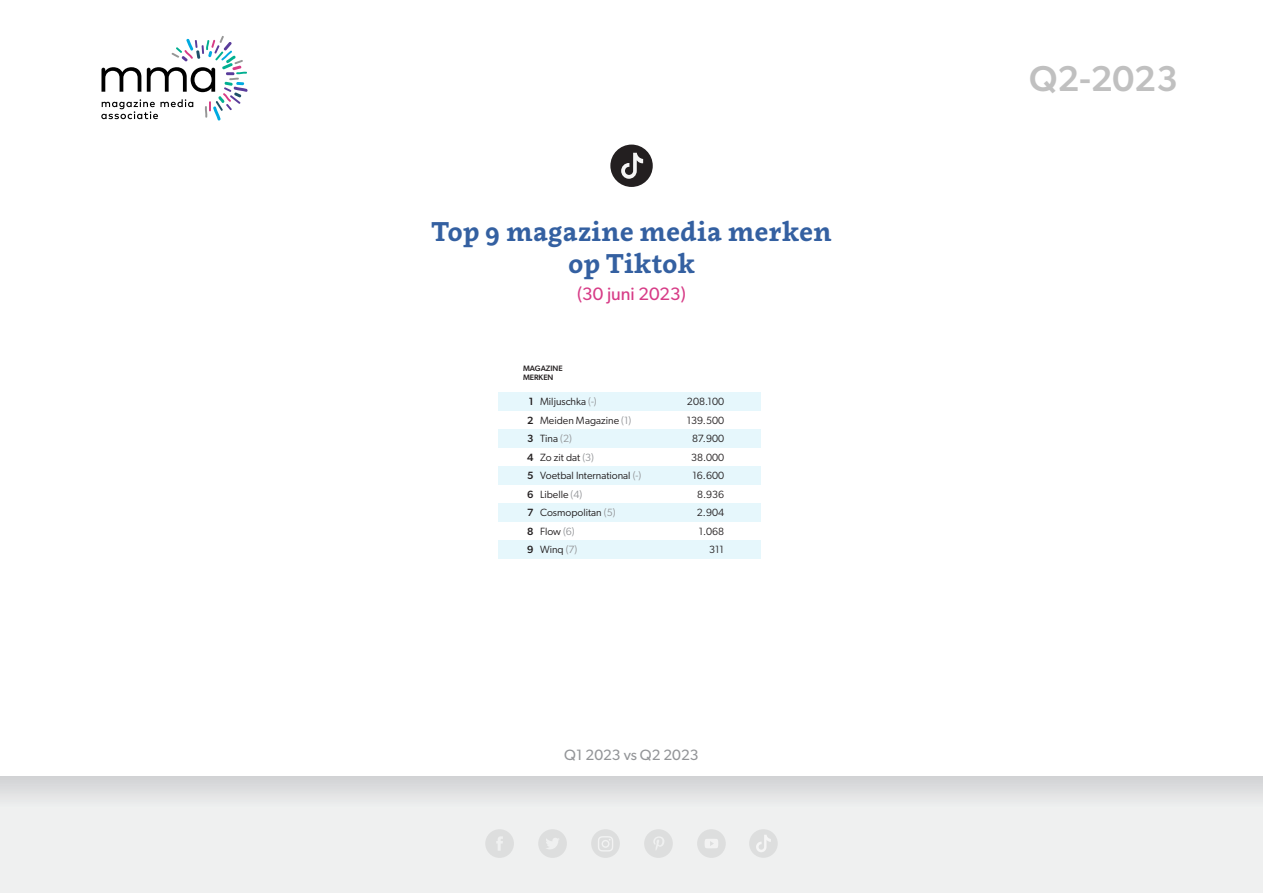
<style>
.page{position:relative;width:1263px;height:893px;background:#fff}
.page>*{position:absolute;margin:0;border:0;box-sizing:border-box;transform-origin:0 0}
.t1{font:500 36px "Gibson";color:#c0c0c0}
.kop1{font:700 27px/32.4px "Clavo";color:#3460a1;text-align:center}
.kop1-2{font:18px "Gibson";color:#d73c87}
.Onderschrift{font:15px "Gibson";color:#939598}
.body{font:10.5px "Gibson";color:#231f20}
.t2{font:500 10.5px "Gibson";color:#231f20}
.t3{font:500 7.8px "Gibson";color:#231f20}
.s1{color:#939598}
</style>
<div class="page">
<svg style="left:101px;top:36px;width:147px;height:85px"></svg>
<div style="left:0;top:776px;width:1263px;height:117px;background:linear-gradient(to bottom,#e1e2e3,#f5f6f5)"></div>
<svg style="left:485px;top:829px;width:29px;height:29px"></svg>
<svg style="left:538px;top:829px;width:29px;height:29px"></svg>
<div style="left:591px;top:829px;width:29px;height:29px;background:#dddede;border-radius:50%"></div>
<svg style="left:598px;top:836px;width:15px;height:15px"></svg>
<svg style="left:644px;top:829px;width:29px;height:29px"></svg>
<div style="left:697px;top:829px;width:29px;height:29px;background:#dddede;border-radius:50%"></div>
<svg style="left:705px;top:839px;width:13px;height:9px"></svg>
<div style="left:749px;top:829px;width:29px;height:29px;background:#dddede;border-radius:50%"></div>
<svg style="left:756px;top:835px;width:15px;height:17px"></svg>
<div style="left:499px;top:392px;width:262px;height:19px;background:#e6f7fc"></div>
<div style="left:499px;top:429px;width:262px;height:19px;background:#e6f7fc"></div>
<div style="left:499px;top:466px;width:262px;height:19px;background:#e6f7fc"></div>
<div style="left:499px;top:503px;width:262px;height:19px;background:#e6f7fc"></div>
<div style="left:499px;top:540px;width:262px;height:18px;background:#e6f7fc"></div>
<div style="left:610px;top:145px;width:43px;height:42px;background:#231f20;border-radius:50%"></div>
<svg style="left:621px;top:153px;width:22px;height:26px"></svg>
<p class="kop1" style="left:431px;top:214px;width:402px">Top 9 magazine media merken op Tiktok</p>
<p class="kop1-2" style="left:577px;top:283px;width:110px">(30 juni 2023)</p>
<p class="t3" style="left:523px;top:364px;width:41px">MAGAZINE</p>
<p class="t3" style="left:523px;top:373px;width:32px">MERKEN</p>
<p class="t2" style="left:529px;top:395px;width:6px">1</p>
<p class="t2" style="left:527px;top:414px;width:8px">2</p>
<p class="t2" style="left:527px;top:432px;width:8px">3</p>
<p class="t2" style="left:527px;top:451px;width:8px">4</p>
<p class="t2" style="left:527px;top:469px;width:8px">5</p>
<p class="t2" style="left:527px;top:488px;width:8px">6</p>
<p class="t2" style="left:527px;top:506px;width:8px">7</p>
<p class="t2" style="left:527px;top:525px;width:8px">8</p>
<p class="t2" style="left:527px;top:543px;width:8px">9</p>
<p class="body" style="left:540px;top:395px;width:58px">Miljuschka <span class="s1">(-)</span></p>
<p class="body" style="left:687px;top:395px;width:39px">208.100</p>
<p class="body" style="left:540px;top:414px;width:93px">Meiden Magazine <span class="s1">(1)</span></p>
<p class="body" style="left:687px;top:414px;width:39px">139.500</p>
<p class="body" style="left:540px;top:432px;width:33px">Tina <span class="s1">(2)</span></p>
<p class="body" style="left:692px;top:432px;width:33px">87.900</p>
<p class="body" style="left:540px;top:451px;width:55px">Zo zit dat <span class="s1">(3)</span></p>
<p class="body" style="left:691px;top:451px;width:34px">38.000</p>
<p class="body" style="left:540px;top:469px;width:103px">Voetbal International <span class="s1">(-)</span></p>
<p class="body" style="left:692px;top:469px;width:33px">16.600</p>
<p class="body" style="left:540px;top:488px;width:44px">Libelle <span class="s1">(4)</span></p>
<p class="body" style="left:697px;top:488px;width:29px">8.936</p>
<p class="body" style="left:540px;top:506px;width:77px">Cosmopolitan <span class="s1">(5)</span></p>
<p class="body" style="left:697px;top:506px;width:29px">2.904</p>
<p class="body" style="left:540px;top:525px;width:36px">Flow <span class="s1">(6)</span></p>
<p class="body" style="left:699px;top:525px;width:27px">1.068</p>
<p class="body" style="left:540px;top:543px;width:39px">Winq <span class="s1">(7)</span></p>
<p class="body" style="left:709px;top:543px;width:16px">311</p>
<p class="Onderschrift" style="left:564px;top:746px;width:136px">Q1 2023 vs Q2 2023</p>
<h1 class="t1" style="left:1029px;top:57px;width:150px">Q2-2023</h1>
</div>
